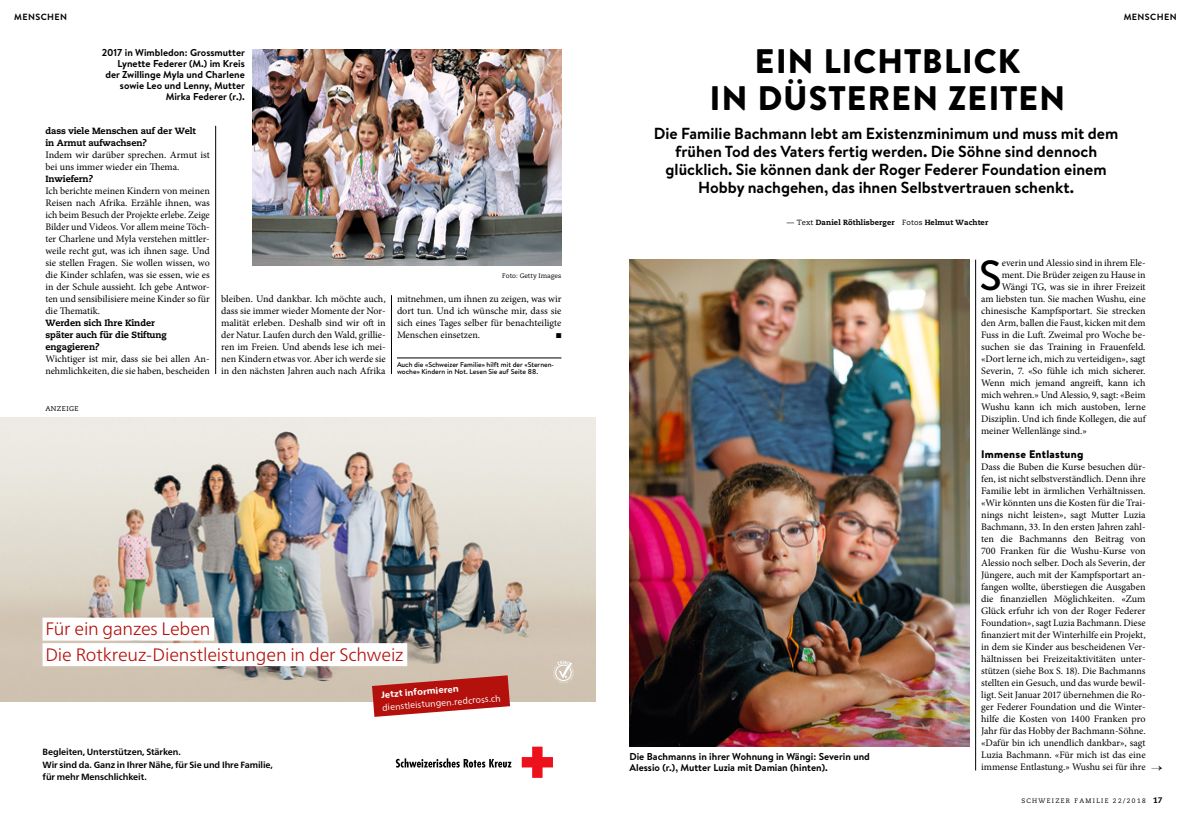
<style>
.page{position:relative;width:1191px;height:823px;background:#fff}
.page>*{position:absolute;margin:0;border:0;box-sizing:border-box;transform-origin:0 0}
._211_GS3sp_Initial_3{font:500 42.1px "Brandon Text";color:#000}
._100_Headline_Story{font:900 34px/36px "Brandon Grotesque";letter-spacing:.025em;color:#000;text-align:center}
.t1{font:300 18px/25.5px "Frutiger Neue LTW1 G";letter-spacing:-.01em;color:#b4110c}
._110_Lead_Brd_16pt_z{font:700 16px/18px "Brandon Text";color:#000;text-align:center}
._230_Zwischentitel_B{font:900 11px "Brandon Text";letter-spacing:.02em;color:#000}
._220_GS3sp_oEinz_x08{font:10px/12px "Minion Pro";color:#000;text-align:justify}
._211_GS3sp_Initial_3-2{font:10px "Minion Pro";color:#000}
._300_Legende_10pt_x1{font:700 10px/11px "Brandon Text";color:#000;text-align:right}
._251_Int_Frage_Caeci{font:800 9px/12px "Caecilia";letter-spacing:-.01em;color:#000}
.t2{font:700 9px/12.8px "Frutiger Neue LTW1 G";letter-spacing:-.01em;color:#000}
.t3{font:9px/12.6px "Frutiger Neue LTW1 G";color:#fff}
.RUBRIKTITEL_klein_Br{font:700 9px "Brandon Grotesque";letter-spacing:.04em;color:#000}
.PAGINA_8pt_Zahl_x08{font:800 8px "Caecilia";color:#000}
._150_Autorenzeile_Ca{font:800 7.5px "Caecilia";letter-spacing:.015em;color:#000}
.FUSSNOTE_Brd_7pt_x13{font:500 7px/7.5px "Brandon Text";color:#000}
.INSERAT_Anzeigehinwe{font:7px "Caecilia";letter-spacing:.06em;color:#000}
._900_Schlusspunkt{font:7px "Zapf Dingbats Std";color:#000}
.PAGINA_6_5pt_Text_x0{font:6.5px "Caecilia";letter-spacing:.2em;color:#000}
._800_Fotobyline_x12{font:6.5px "Caecilia";color:#000}
.s1{font-weight:800}
.s2{font-weight:400}
</style>
<div class="page">
<img style="left:252px;top:50px;width:309px;height:216px">
<img style="left:629px;top:259px;width:340px;height:487px">
<hr style="left:215px;top:126px;width:1px;height:248px;background:#000">
<hr style="left:391px;top:295px;width:1px;height:79px;background:#000">
<hr style="left:975px;top:259px;width:1px;height:511px;background:#000">
<hr style="left:397px;top:357px;width:164px;height:1px;background:#000">
<img style="left:0;top:417px;width:595px;height:283px">
<svg style="left:372px;top:675px;width:138px;height:41px;background:#c0453e"></svg>
<div style="left:43px;top:617px;width:171px;height:23px;background:#fff"></div>
<div style="left:43px;top:642px;width:364px;height:23px;background:#fff"></div>
<svg style="left:553px;top:660px;width:21px;height:23px"></svg>
<svg style="left:396px;top:758px;width:115px;height:9px"></svg>
<svg style="left:522px;top:746px;width:31px;height:31px"></svg>
<p class="RUBRIKTITEL_klein_Br" style="left:14px;top:11px;width:54px">MENSCHEN</p>
<p class="RUBRIKTITEL_klein_Br" style="left:1123px;top:11px;width:54px">MENSCHEN</p>
<p class="_300_Legende_10pt_x1" style="left:102px;top:47px;width:145px">2017 in Wimbledon: Grossmutter<br>Lynette Federer (M.) im Kreis</p>
<p class="_300_Legende_10pt_x1" style="left:105px;top:69px;width:141px">der Zwillinge Myla und Charlene sowie Leo und Lenny, Mutter</p>
<p class="_300_Legende_10pt_x1" style="left:166px;top:91px;width:81px">Mirka Federer (r.).</p>
<p class="_251_Int_Frage_Caeci" style="left:45px;top:124px;width:152px">dass viele Menschen auf der Welt in Armut aufwachsen?</p>
<p class="_220_GS3sp_oEinz_x08" style="left:45px;top:148px;width:166px">Indem wir darüber sprechen. Armut ist bei uns immer wieder ein Thema.</p>
<p class="_251_Int_Frage_Caeci" style="left:45px;top:172px;width:49px">Inwiefern?</p>
<p class="_220_GS3sp_oEinz_x08" style="left:45px;top:184px;width:166px">Ich berichte meinen Kindern von meinen Reisen nach Afrika. Erzähle ihnen, was ich beim Besuch der Projekte erlebe. Zeige Bilder und Videos. Vor allem meine Töch&shy;ter Charlene und Myla verstehen mittler&shy;weile recht gut, was ich ihnen sage. Und sie stellen Fragen. Sie wollen wissen, wo die Kinder schlafen, was sie essen, wie es in der Schule aussieht. Ich gebe Antwor&shy;ten und sensibilisiere meine Kinder so für die Thematik.</p>
<p class="_251_Int_Frage_Caeci" style="left:45px;top:316px;width:123px">Werden sich Ihre Kinder später auch für die Stiftung engagieren?</p>
<p class="_220_GS3sp_oEinz_x08" style="left:45px;top:352px;width:166px">Wichtiger ist mir, dass sie bei allen An&shy;nehmlichkeiten, die sie haben, bescheiden</p>
<p class="_800_Fotobyline_x12" style="left:502px;top:272px;width:61px">Foto: Getty Images</p>
<p class="_220_GS3sp_oEinz_x08" style="left:221px;top:292px;width:166px">bleiben. Und dankbar. Ich möchte auch, dass sie immer wieder Momente der Nor&shy;malität erleben. Deshalb sind wir oft in der Natur. Laufen durch den Wald, grillie&shy;ren im Freien. Und abends lese ich mei&shy;nen Kindern etwas vor. Aber ich werde sie in den nächsten Jahren auch nach Afrika</p>
<p class="_220_GS3sp_oEinz_x08" style="left:397px;top:292px;width:166px">mitnehmen, um ihnen zu zeigen, was wir dort tun. Und ich wünsche mir, dass sie sich eines Tages selber für benachteiligte Menschen einsetzen.</p>
<p class="_900_Schlusspunkt" style="left:556px;top:332px;width:7px">■</p>
<p class="FUSSNOTE_Brd_7pt_x13" style="left:397px;top:360px;width:159px">Auch die «Schweizer Familie» hilft mit der «Sternen&shy;woche» Kindern in Not. Lesen Sie auf Seite 88.</p>
<p class="INSERAT_Anzeigehinwe" style="left:45px;top:404px;width:35px">ANZEIGE</p>
<p class="t1" style="left:45px;top:615px;width:360px">Für ein ganzes Leben<br>Die Rotkreuz-Dienstleistungen in der Schweiz</p>
<p class="t2" style="left:43px;top:744px;width:232px">Begleiten, Unterstützen, Stärken.<br>Wir sind da. Ganz in Ihrer Nähe, für Sie und Ihre Familie, für mehr Menschlichkeit.</p>
<p class="t3" style="left:381px;top:687px;width:120px;rotate:-4deg"><span class="s1">Jetzt informieren </span>dienstleistungen.redcross.ch</p>
<p class="_100_Headline_Story" style="left:709px;top:44px;width:357px">EIN LICHTBLICK<br>IN DÜSTEREN ZEITEN</p>
<p class="_110_Lead_Brd_16pt_z" style="left:654px;top:124px;width:466px">Die Familie Bachmann lebt am Existenzminimum und muss mit dem frühen Tod des Vaters fertig werden. Die Söhne sind dennoch glücklich. Sie können dank der Roger Federer Foundation einem Hobby nachgehen, das ihnen Selbstvertrauen schenkt.</p>
<p class="_150_Autorenzeile_Ca" style="left:787px;top:218px;width:203px"><span class="s2">— Text</span> Daniel Röthlisberger <span class="s2">Fotos</span> Helmut Wachter</p>
<p class="_211_GS3sp_Initial_3" style="left:979px;top:246px;width:24px">S</p>
<p class="_211_GS3sp_Initial_3-2" style="left:1001px;top:256px;width:145px">everin und Alessio sind in ihrem Ele-</p>
<p class="_211_GS3sp_Initial_3-2" style="left:1001px;top:268px;width:145px">ment. Die Brüder zeigen zu Hause in</p>
<p class="_211_GS3sp_Initial_3-2" style="left:1001px;top:280px;width:145px">Wängi TG, was sie in ihrer Freizeit</p>
<p class="_211_GS3sp_Initial_3-2" style="left:981px;top:292px;width:166px">am liebsten tun. Sie machen Wushu, eine</p>
<p class="_211_GS3sp_Initial_3-2" style="left:981px;top:304px;width:166px">chinesische Kampfsportart. Sie strecken</p>
<p class="_211_GS3sp_Initial_3-2" style="left:981px;top:316px;width:166px">den Arm, ballen die Faust, kicken mit dem</p>
<p class="_211_GS3sp_Initial_3-2" style="left:981px;top:328px;width:166px">Fuss in die Luft. Zweimal pro Woche be-</p>
<p class="_211_GS3sp_Initial_3-2" style="left:981px;top:340px;width:166px">suchen sie das Training in Frauenfeld.</p>
<p class="_211_GS3sp_Initial_3-2" style="left:981px;top:352px;width:166px">«Dort lerne ich, mich zu verteidigen», sagt</p>
<p class="_211_GS3sp_Initial_3-2" style="left:981px;top:364px;width:166px">Severin, 7. «So fühle ich mich sicherer.</p>
<p class="_211_GS3sp_Initial_3-2" style="left:981px;top:376px;width:166px">Wenn mich jemand angreift, kann ich</p>
<p class="_211_GS3sp_Initial_3-2" style="left:981px;top:388px;width:166px">mich wehren.» Und Alessio, 9, sagt: «Beim</p>
<p class="_211_GS3sp_Initial_3-2" style="left:981px;top:400px;width:166px">Wushu kann ich mich austoben, lerne</p>
<p class="_211_GS3sp_Initial_3-2" style="left:981px;top:412px;width:166px">Disziplin. Und ich finde Kollegen, die auf</p>
<p class="_211_GS3sp_Initial_3-2" style="left:981px;top:424px;width:107px">meiner Wellenlänge sind.»</p>
<p class="_230_Zwischentitel_B" style="left:981px;top:446px;width:104px">Immense Entlastung</p>
<p class="_220_GS3sp_oEinz_x08" style="left:981px;top:460px;width:166px">Dass die Buben die Kurse besuchen dür&shy;fen, ist nicht selbstverständlich. Denn ihre Familie lebt in ärmlichen Verhältnissen. «Wir könnten uns die Kosten für die Trai&shy;nings nicht leisten», sagt Mutter Luzia Bachmann, 33. In den ersten Jahren zahl&shy;ten die Bachmanns den Beitrag von 700 Franken für die Wushu-Kurse von Alessio noch selber. Doch als Severin, der Jüngere, auch mit der Kampfsportart an&shy;fangen wollte, überstiegen die Ausgaben die finanziellen Möglichkeiten. «Zum Glück erfuhr ich von der Roger Federer Foundation», sagt Luzia Bachmann. Diese finanziert mit der Winterhilfe ein Projekt, in dem sie Kinder aus bescheidenen Ver&shy;hältnissen bei Freizeitaktivitäten unter&shy;stützen (siehe Box S. 18). Die Bachmanns stellten ein Gesuch, und das wurde bewil&shy;ligt. Seit Januar 2017 übernehmen die Ro&shy;ger Federer Foundation und die Winter&shy;hilfe die Kosten von 1400 Franken pro Jahr für das Hobby der Bachmann-Söhne. «Dafür bin ich unendlich dankbar», sagt Luzia Bachmann. «Für mich ist das eine immense Entlastung.» Wushu sei für ihre</p>
<p class="_300_Legende_10pt_x1" style="left:629px;top:750px;width:242px;text-align:left">Die Bachmanns in ihrer Wohnung in Wängi: Severin und<br>Alessio (r.), Mutter Luzia mit Damian (hinten).</p>
<p class="PAGINA_6_5pt_Text_x0" style="left:1021px;top:796px;width:126px">SCHWEIZER FAMILIE 22/2018</p>
<p class="PAGINA_8pt_Zahl_x08" style="left:1153px;top:794px;width:11px">17</p>
</div>
